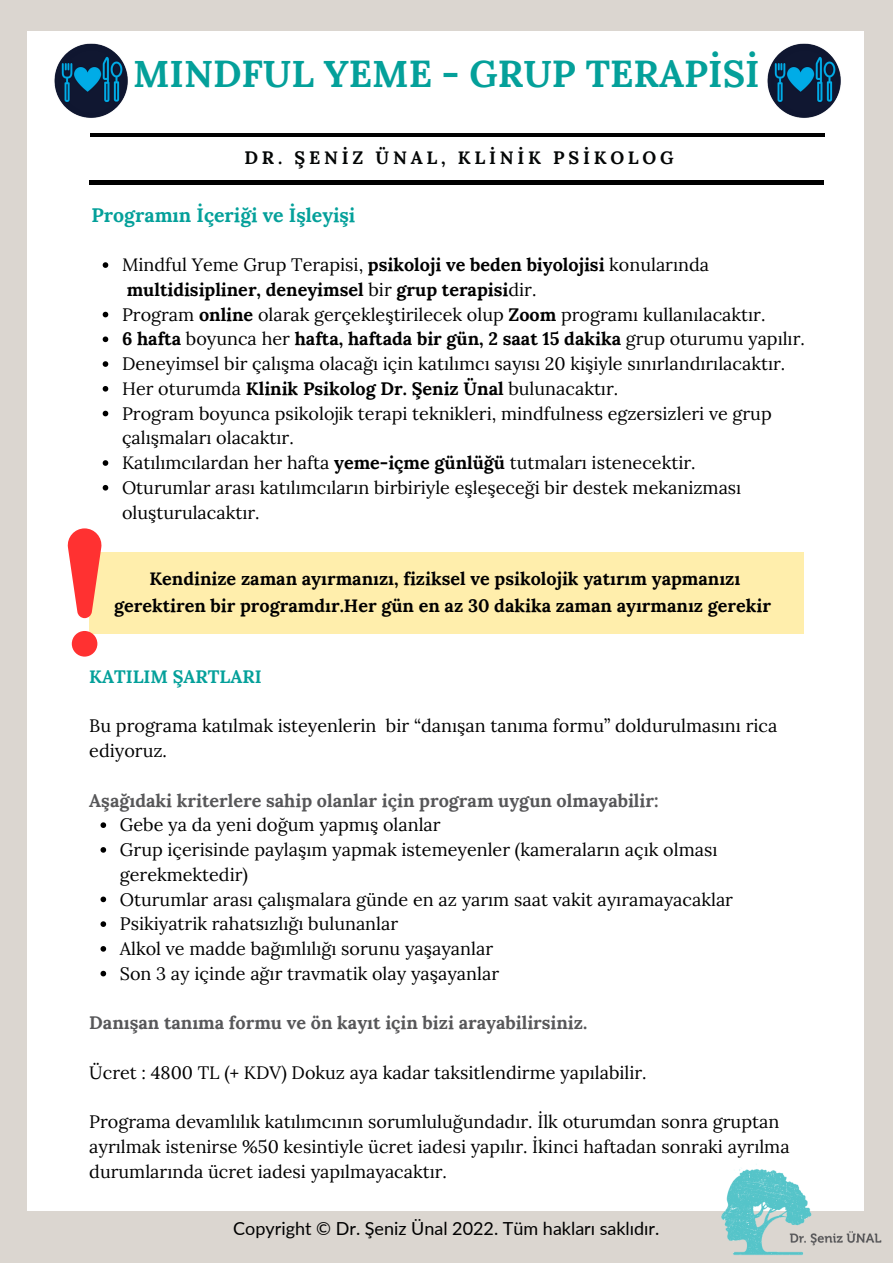
<style>
.page{position:relative;width:893px;height:1264px;background:#fff}
.page>*{position:absolute;margin:0;border:0;box-sizing:border-box;transform-origin:0 0}
.t1{font:700 37.5px "Lora";color:#04a09a}
.t2{font:700 19.5px "Lora";color:#04a09a}
.t3{font:18px/24.8px "Lora";color:#000}
.t4{font:700 18px/27px "Lora";color:#000;text-align:center}
.t5{font:700 18px "Lora";color:#575759}
.t6{font:18px "Lato";color:#000}
.t7{font:700 18px "Lora";letter-spacing:.21em;color:#040606}
.t8{font:700 18px "Lora";color:#04a09a}
.s1{font-weight:700}
</style>
<div class="page">
<div style="left:0;top:0;width:892px;height:1262px;background:#dbd6d0"></div>
<div style="left:27px;top:31px;width:837px;height:1225px;background:#fff"></div>
<svg style="left:103px;top:262px;width:5px;height:6px"></svg>
<svg style="left:103px;top:312px;width:5px;height:5px"></svg>
<svg style="left:103px;top:336px;width:5px;height:6px"></svg>
<svg style="left:103px;top:361px;width:5px;height:6px"></svg>
<svg style="left:103px;top:386px;width:5px;height:5px"></svg>
<svg style="left:103px;top:411px;width:5px;height:5px"></svg>
<svg style="left:103px;top:460px;width:5px;height:6px"></svg>
<svg style="left:103px;top:485px;width:5px;height:5px"></svg>
<div style="left:0;top:1211px;width:892px;height:51px;background:#dbd6d0"></div>
<img style="left:721px;top:1164px;width:161px;height:91px">
<div style="left:89px;top:552px;width:714px;height:81px;background:#ffeeac"></div>
<svg style="left:68px;top:528px;width:33px;height:90px"></svg>
<div style="left:72px;top:631px;width:25px;height:25px;background:#ff3131;border-radius:50%"></div>
<svg style="left:100px;top:822px;width:6px;height:6px"></svg>
<svg style="left:100px;top:847px;width:6px;height:5px"></svg>
<svg style="left:100px;top:896px;width:6px;height:6px"></svg>
<svg style="left:100px;top:921px;width:6px;height:5px"></svg>
<svg style="left:100px;top:946px;width:6px;height:5px"></svg>
<svg style="left:100px;top:970px;width:6px;height:6px"></svg>
<hr style="left:91px;top:133px;width:734px;height:4px;background:#000">
<hr style="left:89px;top:181px;width:734px;height:3px;background:#000">
<img style="left:54px;top:43px;width:74px;height:75px">
<img style="left:767px;top:43px;width:74px;height:75px">
<h1 class="t1" style="left:133px;top:49px;width:628px">MINDFUL YEME - GRUP TERAPİSİ</h1>
<p class="t7" style="left:244px;top:146px;width:430px">DR. ŞENİZ ÜNAL, KLİNİK PSİKOLOG</p>
<p class="t2" style="left:91px;top:202px;width:265px">Programın İçeriği ve İşleyişi</p>
<p class="t3" style="left:122px;top:252px;width:684px">Mindful Yeme Grup Terapisi, <span class="s1">psikoloji ve beden biyolojisi</span> konularında <span class="s1">multidisipliner, deneyimsel</span> bir <span class="s1">grup terapisi</span>dir.<br>Program <span class="s1">online</span> olarak gerçekleştirilecek olup <span class="s1">Zoom</span> programı kullanılacaktır.<br><span class="s1">6 hafta</span> boyunca her <span class="s1">hafta, haftada bir gün, 2 saat 15 dakika</span> grup oturumu yapılır.<br>Deneyimsel bir çalışma olacağı için katılımcı sayısı 20 kişiyle sınırlandırılacaktır.<br>Her oturumda <span class="s1">Klinik Psikolog Dr. Şeniz Ünal</span> bulunacaktır.<br>Program boyunca psikolojik terapi teknikleri, mindfulness egzersizleri ve grup çalışmaları olacaktır.<br>Katılımcılardan her hafta <span class="s1">yeme-içme günlüğü</span> tutmaları istenecektir.<br>Oturumlar arası katılımcıların birbiriyle eşleşeceği bir destek mekanizması oluşturulacaktır.</p>
<p class="t4" style="left:114px;top:564px;width:658px">Kendinize zaman ayırmanızı, fiziksel ve psikolojik yatırım yapmanızı gerektiren bir programdır.Her gün en az 30 dakika zaman ayırmanız gerekir</p>
<p class="t8" style="left:89px;top:664px;width:174px">KATILIM ŞARTLARI</p>
<p class="t3" style="left:89px;top:713px;width:689px">Bu programa katılmak isteyenlerin bir “danışan tanıma formu” doldurulmasını rica ediyoruz.</p>
<p class="t5" style="left:89px;top:788px;width:570px">Aşağıdaki kriterlere sahip olanlar için program uygun olmayabilir:</p>
<p class="t3" style="left:120px;top:812px;width:614px">Gebe ya da yeni doğum yapmış olanlar<br>Grup içerisinde paylaşım yapmak istemeyenler (kameraların açık olması gerekmektedir)<br>Oturumlar arası çalışmalara günde en az yarım saat vakit ayıramayacaklar Psikiyatrik rahatsızlığı bulunanlar<br>Alkol ve madde bağımlılığı sorunu yaşayanlar<br>Son 3 ay içinde ağır travmatik olay yaşayanlar</p>
<p class="t5" style="left:89px;top:1011px;width:499px">Danışan tanıma formu ve ön kayıt için bizi arayabilirsiniz.</p>
<p class="t3" style="left:89px;top:1059px;width:559px">Ücret : 4800 TL (+ KDV) Dokuz aya kadar taksitlendirme yapılabilir.</p>
<p class="t3" style="left:89px;top:1109px;width:701px">Programa devamlılık katılımcının sorumluluğundadır. İlk oturumdan sonra gruptan ayrılmak istenirse %50 kesintiyle ücret iadesi yapılır. İkinci haftadan sonraki ayrılma durumlarında ücret iadesi yapılmayacaktır.</p>
<p class="t6" style="left:233px;top:1216px;width:427px">Copyright © Dr. Şeniz Ünal 2022. Tüm hakları saklıdır.</p>
</div>
